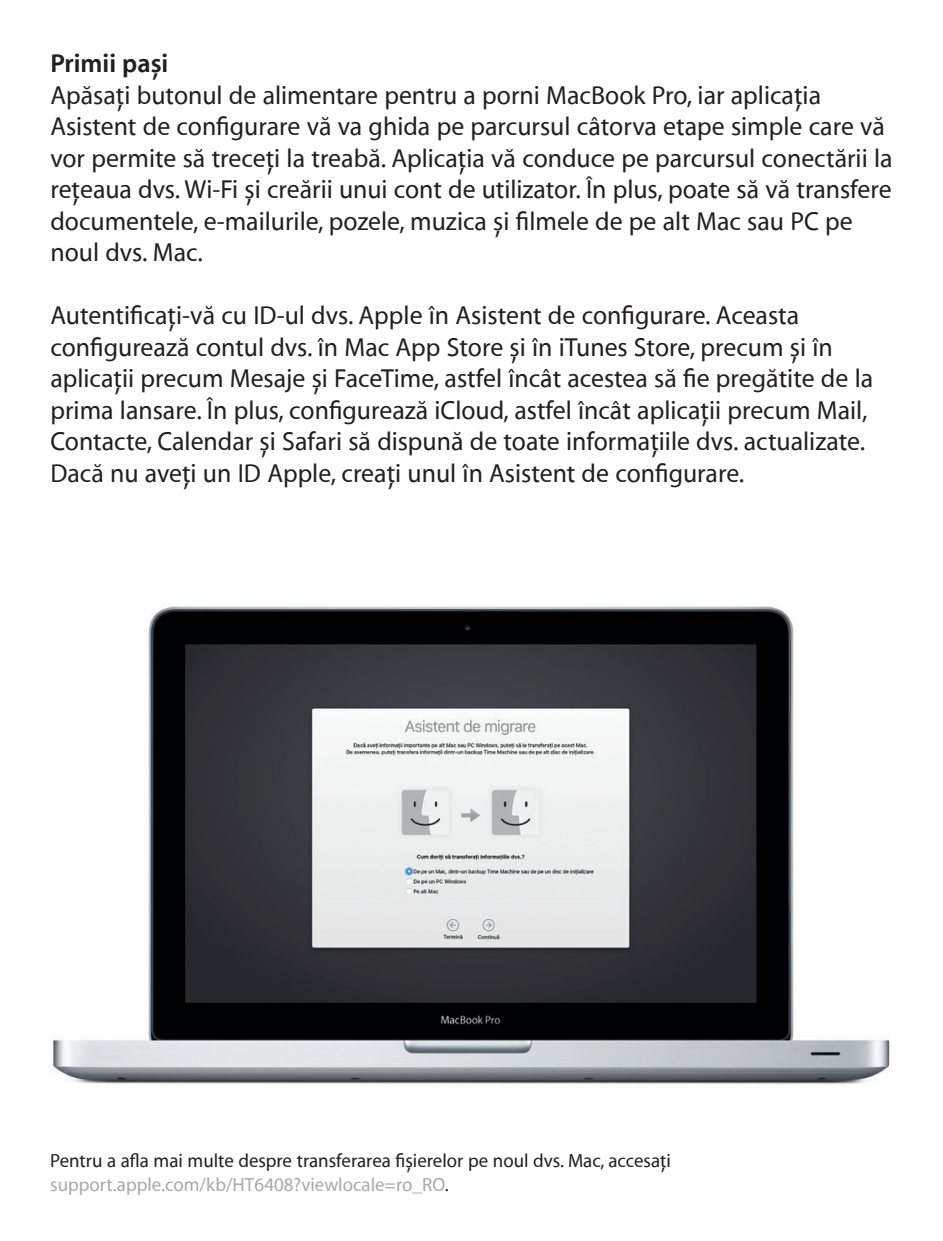
<style>
.page{position:relative;width:943px;height:1241px;background:#fff}
.page>*{position:absolute;margin:0;border:0;box-sizing:border-box;transform-origin:0 0}
.BodyRegular{font:500 26.25px/31.5px "Myriad Set Pro";color:#231f20}
.Head{font:700 26.25px "Myriad Set Pro";color:#231f20}
.Footnote{font:500 19.25px/23.1px "Myriad Set Pro";color:#231f20}
.s1{color:#a8a9ad}
</style>
<div class="page">
<img style="left:52px;top:606px;width:838px;height:479px">
<p class="Head" style="left:50px;top:43px;width:119px">Primii pași</p>
<p class="BodyRegular" style="left:50px;top:78px;width:843px">Apăsați butonul de alimentare pentru a porni MacBook Pro, iar aplicația Asistent de configurare vă va ghida pe parcursul câtorva etape simple care vă vor permite să treceți la treabă. Aplicația vă conduce pe parcursul conectării la rețeaua dvs. Wi-Fi și creării unui cont de utilizator. În plus, poate să vă transfere documentele, e-mailurile, pozele, muzica și filmele de pe alt Mac sau PC pe noul dvs. Mac.</p>
<p class="BodyRegular" style="left:50px;top:298px;width:824px">Autentificați-vă cu ID-ul dvs. Apple în Asistent de configurare. Aceasta configurează contul dvs. în Mac App Store și în iTunes Store, precum și în aplicații precum Mesaje și FaceTime, astfel încât acestea să fie pregătite de la prima lansare. În plus, configurează iCloud, astfel încât aplicații precum Mail, Contacte, Calendar și Safari să dispună de toate informațiile dvs. actualizate.<br>Dacă nu aveți un ID Apple, creați unul în Asistent de configurare.</p>
<p class="Footnote" style="left:50px;top:1148px;width:622px">Pentru a afla mai multe despre transferarea fișierelor pe noul dvs. Mac, accesați <span class="s1">support.apple.com/kb/HT6408?viewlocale=ro_RO</span>.</p>
</div>
